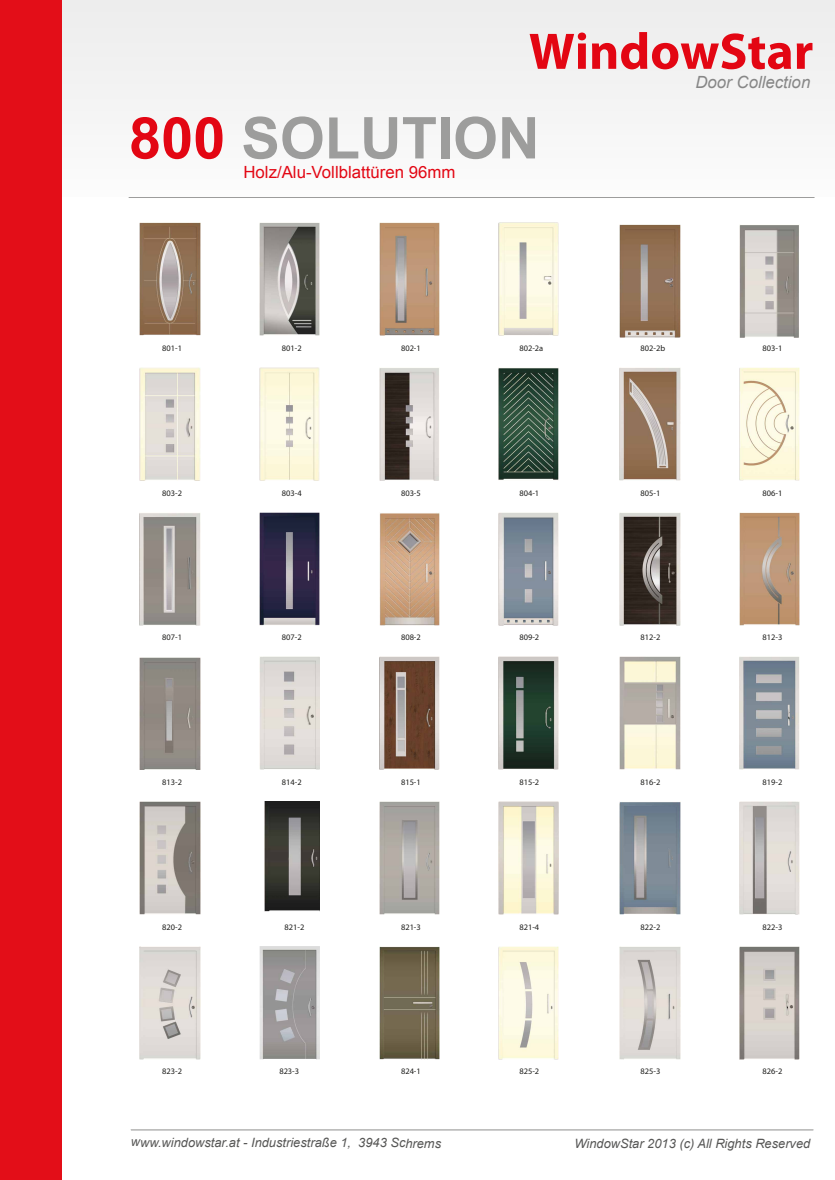
<style>
.page{position:relative;width:835px;height:1180px;background:#fff}
.page>*{position:absolute;margin:0;border:0;box-sizing:border-box;transform-origin:0 0}
.t1{font:700 57.68px "Arial";color:#9d9d9c}
.t2{font:700 51.77px "Myriad Pro";color:#e30613}
.t3{font:16.8px "Arial";color:#e30613}
.t4{font:italic 16.8px "Arial";color:#878787}
.t5{font:italic 12.85px "Arial";color:#575756}
.t6{font:8.4px "Myriad Pro";color:#1d1d1b}
.s1{color:#e30613}
</style>
<div class="page">
<img style="left:140px;top:223px;width:60px;height:113px">
<img style="left:739px;top:946px;width:60px;height:113px">
<img style="left:619px;top:946px;width:61px;height:113px">
<img style="left:498px;top:946px;width:61px;height:113px">
<img style="left:379px;top:946px;width:60px;height:113px">
<img style="left:140px;top:946px;width:60px;height:113px">
<img style="left:739px;top:801px;width:60px;height:113px">
<img style="left:619px;top:802px;width:61px;height:112px">
<img style="left:498px;top:801px;width:61px;height:113px">
<img style="left:379px;top:801px;width:60px;height:113px">
<img style="left:264px;top:801px;width:56px;height:110px">
<img style="left:140px;top:801px;width:60px;height:113px">
<img style="left:739px;top:657px;width:60px;height:113px">
<img style="left:619px;top:657px;width:61px;height:113px">
<img style="left:498px;top:657px;width:61px;height:113px">
<img style="left:379px;top:657px;width:60px;height:113px">
<img style="left:259px;top:657px;width:61px;height:113px">
<img style="left:140px;top:657px;width:60px;height:113px">
<img style="left:739px;top:512px;width:60px;height:113px">
<img style="left:619px;top:512px;width:61px;height:113px">
<img style="left:498px;top:512px;width:61px;height:113px">
<img style="left:379px;top:512px;width:60px;height:113px">
<img style="left:259px;top:512px;width:61px;height:113px">
<img style="left:140px;top:513px;width:60px;height:112px">
<img style="left:739px;top:367px;width:60px;height:113px">
<img style="left:619px;top:368px;width:61px;height:112px">
<img style="left:498px;top:368px;width:61px;height:112px">
<img style="left:379px;top:368px;width:60px;height:112px">
<img style="left:259px;top:367px;width:61px;height:113px">
<img style="left:140px;top:367px;width:60px;height:113px">
<img style="left:739px;top:225px;width:60px;height:112px">
<img style="left:498px;top:223px;width:61px;height:113px">
<img style="left:379px;top:223px;width:60px;height:113px">
<img style="left:259px;top:223px;width:61px;height:113px">
<div style="left:0;top:0;width:834px;height:196px;background:#ededed"></div>
<div style="left:0;top:0;width:61px;height:1180px;background:#e30e18"></div>
<hr style="left:129px;top:197px;width:685px;height:1px;background:#9d9d9c">
<hr style="left:131px;top:1129px;width:682px;height:1px;background:#9d9d9c">
<img style="left:259px;top:946px;width:61px;height:113px">
<img style="left:619px;top:224px;width:61px;height:113px">
<h2 class="t2" style="left:528px;top:18px;width:286px">WindowStar</h2>
<h1 class="t1" style="left:129px;top:100px;width:412px"><span class="s1">800</span> SOLUTION</h1>
<h3 class="t3" style="left:243px;top:161px;width:213px">Holz/Alu-Vollblattüren 96mm</h3>
<h3 class="t4" style="left:695px;top:71px;width:116px">Door Collection</h3>
<p class="t6" style="left:162px;top:343px;width:21px">801-1</p>
<p class="t6" style="left:282px;top:343px;width:21px">801-2</p>
<p class="t6" style="left:401px;top:343px;width:21px">802-1</p>
<p class="t6" style="left:519px;top:343px;width:25px">802-2a</p>
<p class="t6" style="left:640px;top:343px;width:26px">802-2b</p>
<p class="t6" style="left:762px;top:343px;width:21px">803-1</p>
<p class="t6" style="left:162px;top:488px;width:21px">803-2</p>
<p class="t6" style="left:282px;top:488px;width:21px">803-4</p>
<p class="t6" style="left:401px;top:488px;width:21px">803-5</p>
<p class="t6" style="left:519px;top:488px;width:21px">804-1</p>
<p class="t6" style="left:640px;top:488px;width:21px">805-1</p>
<p class="t6" style="left:762px;top:488px;width:21px">806-1</p>
<p class="t6" style="left:162px;top:632px;width:21px">807-1</p>
<p class="t6" style="left:282px;top:632px;width:21px">807-2</p>
<p class="t6" style="left:401px;top:632px;width:21px">808-2</p>
<p class="t6" style="left:519px;top:632px;width:21px">809-2</p>
<p class="t6" style="left:640px;top:632px;width:21px">812-2</p>
<p class="t6" style="left:762px;top:632px;width:21px">812-3</p>
<p class="t6" style="left:162px;top:777px;width:21px">813-2</p>
<p class="t6" style="left:282px;top:777px;width:21px">814-2</p>
<p class="t6" style="left:401px;top:777px;width:21px">815-1</p>
<p class="t6" style="left:519px;top:777px;width:21px">815-2</p>
<p class="t6" style="left:640px;top:777px;width:21px">816-2</p>
<p class="t6" style="left:762px;top:777px;width:21px">819-2</p>
<p class="t6" style="left:162px;top:922px;width:21px">820-2</p>
<p class="t6" style="left:284px;top:922px;width:21px">821-2</p>
<p class="t6" style="left:401px;top:922px;width:21px">821-3</p>
<p class="t6" style="left:519px;top:922px;width:21px">821-4</p>
<p class="t6" style="left:640px;top:922px;width:21px">822-2</p>
<p class="t6" style="left:762px;top:922px;width:21px">822-3</p>
<p class="t6" style="left:162px;top:1066px;width:21px">823-2</p>
<p class="t6" style="left:279px;top:1066px;width:21px">823-3</p>
<p class="t6" style="left:401px;top:1066px;width:21px">824-1</p>
<p class="t6" style="left:519px;top:1066px;width:21px">825-2</p>
<p class="t6" style="left:640px;top:1066px;width:21px">825-3</p>
<p class="t6" style="left:762px;top:1066px;width:21px">826-2</p>
<h3 class="t5" style="left:131px;top:1134px;width:311px">www.windowstar.at - Industriestraße 1, 3943 Schrems</h3>
<h3 class="t5" style="left:574px;top:1135px;width:237px">WindowStar 2013 (c) All Rights Reserved</h3>
</div>
